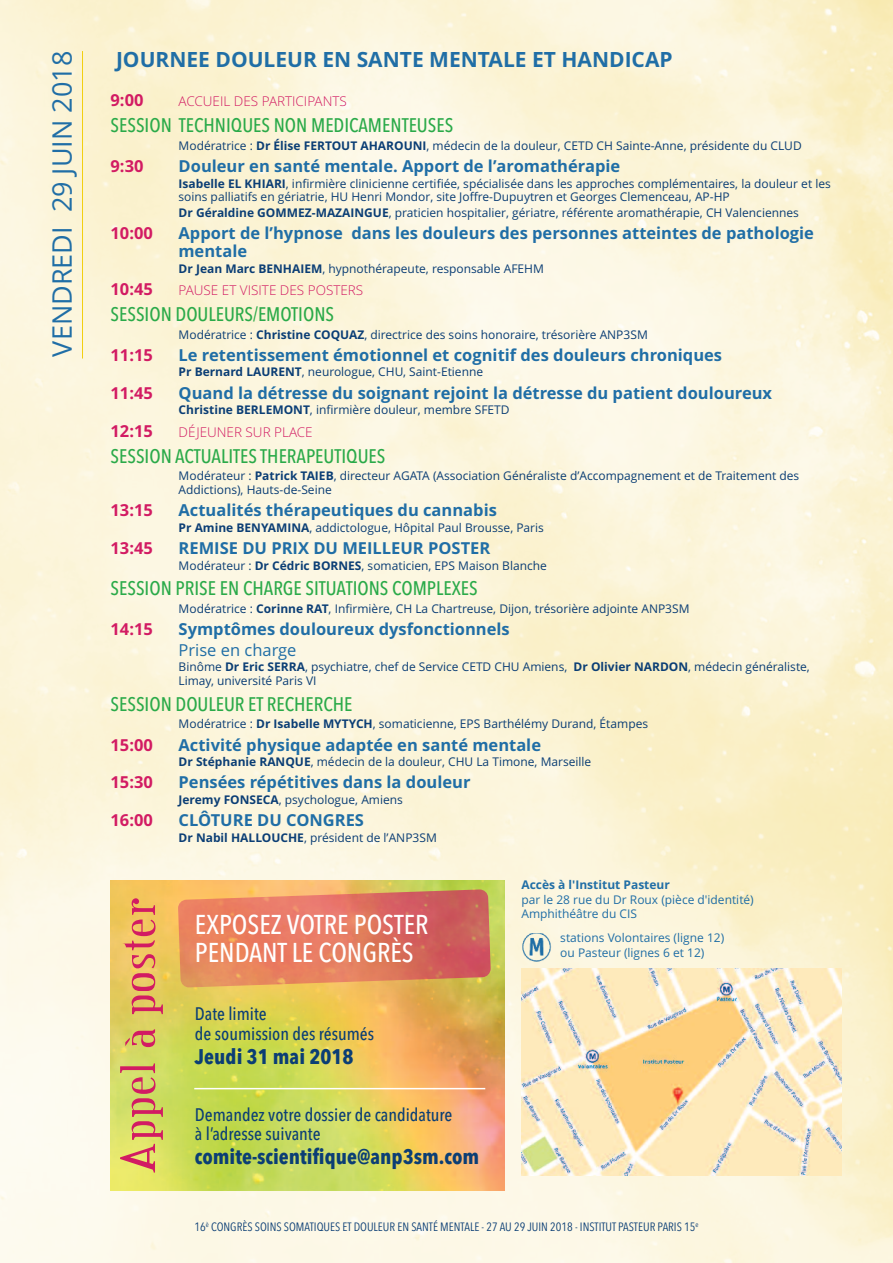
<style>
.page{position:relative;width:893px;height:1263px;background:#fff}
.page>*{position:absolute;margin:0;border:0;box-sizing:border-box;transform-origin:0 0}
.t1{font:54px "Credit Valley";color:#d21b63}
.t2{font:500 27px/28px "Avenir Next Condensed";color:#fff}
.t3{font:27px "Open Sans";color:#206ea6}
.t4{font:700 21px "Avenir Next Condensed";color:#0b3e75}
.t5{font:700 21px "Open Sans";color:#206ea6}
.t6{font:500 19.5px "Avenir Next Condensed";color:#2aaa49}
.t7{font:500 18px/19.5px "Avenir Next Condensed";color:#0b3e75}
.t8{font:700 16.5px/18px "Open Sans";color:#206ea6}
.t9{font:700 16.5px "Open Sans";color:#d21b63}
.t10{font:16.5px "Open Sans";color:#206ea6}
.t11{font:300 13.5px "Open Sans";color:#d21b63}
.t12{font:12px/13.5px "Open Sans";color:#0b3e75}
.t13{font:12px/14.5px "Open Sans";color:#206ea6}
.t14{font:12px "Avenir Next Condensed";color:#0b3e75}
.t15{font:700 12px "Open Sans";color:#206ea6}
.s1{font-weight:700}
</style>
<div class="page">
<img style="left:0;top:0;width:893px;height:1263px">
<hr style="left:82px;top:51px;width:1px;height:308px;background:#f2cf12">
<img style="left:521px;top:968px;width:321px;height:208px">
<img style="left:521px;top:933px;width:30px;height:30px">
<img style="left:111px;top:880px;width:394px;height:311px">
<img style="left:178px;top:889px;width:313px;height:98px">
<hr style="left:194px;top:1088px;width:291px;height:1px;background:#fff">
<h2 class="t3" style="left:47px;top:357px;width:307px;rotate:-90deg">VENDREDI 29 JUIN 2018</h2>
<h3 class="t5" style="left:116px;top:48px;width:558px">JOURNEE DOULEUR EN SANTE MENTALE ET HANDICAP</h3>
<h3 class="t9" style="left:111px;top:91px;width:34px">9:00</h3>
<p class="t11" style="left:179px;top:94px;width:170px">ACCUEIL DES PARTICIPANTS</p>
<h3 class="t6" style="left:111px;top:113px;width:344px">SESSION TECHNIQUES NON MEDICAMENTEUSES</h3>
<p class="t12" style="left:179px;top:139px;width:625px">Modératrice : <span class="s1">Dr Élise FERTOUT AHAROUNI</span>, médecin de la douleur, CETD CH Sainte-Anne, présidente du CLUD</p>
<h3 class="t9" style="left:111px;top:157px;width:34px">9:30</h3>
<h3 class="t8" style="left:179px;top:157px;width:443px">Douleur en santé mentale. Apport de l’aromathérapie</h3>
<p class="t12" style="left:178px;top:177px;width:654px"><span class="s1">Isabelle EL KHIARI</span>, infirmière clinicienne certifiée, spécialisée dans les approches complémentaires, la douleur et les soins palliatifs en gériatrie, HU Henri Mondor, site Joffre-Dupuytren et Georges Clemenceau, AP-HP</p>
<p class="t12" style="left:179px;top:206px;width:622px"><span class="s1">Dr Géraldine GOMMEZ-MAZAINGUE</span>, praticien hospitalier, gériatre, référente aromathérapie, CH Valenciennes</p>
<h3 class="t9" style="left:111px;top:224px;width:44px">10:00</h3>
<h3 class="t8" style="left:178px;top:224px;width:637px">Apport de l’hypnose dans les douleurs des personnes atteintes de pathologie mentale</h3>
<p class="t12" style="left:179px;top:262px;width:367px"><span class="s1">Dr Jean Marc BENHAIEM</span>, hypnothérapeute, responsable AFEHM</p>
<h3 class="t9" style="left:111px;top:280px;width:44px">10:45</h3>
<p class="t11" style="left:179px;top:282px;width:186px">PAUSE ET VISITE DES POSTERS</p>
<h3 class="t6" style="left:111px;top:302px;width:225px">SESSION DOULEURS/EMOTIONS</h3>
<p class="t12" style="left:179px;top:328px;width:471px">Modératrice : <span class="s1">Christine COQUAZ</span>, directrice des soins honoraire, trésorière ANP3SM</p>
<h3 class="t9" style="left:111px;top:345px;width:44px">11:15</h3>
<h3 class="t8" style="left:179px;top:346px;width:545px">Le retentissement émotionnel et cognitif des douleurs chroniques</h3>
<p class="t12" style="left:179px;top:366px;width:306px"><span class="s1">Pr Bernard LAURENT</span>, neurologue, CHU, Saint-Etienne</p>
<h3 class="t9" style="left:111px;top:383px;width:44px">11:45</h3>
<h3 class="t8" style="left:179px;top:384px;width:595px">Quand la détresse du soignant rejoint la détresse du patient douloureux</h3>
<p class="t12" style="left:179px;top:403px;width:333px"><span class="s1">Christine BERLEMONT</span>, infirmière douleur, membre SFETD</p>
<h3 class="t9" style="left:111px;top:421px;width:44px">12:15</h3>
<p class="t11" style="left:179px;top:424px;width:136px">DÉJEUNER SUR PLACE</p>
<h3 class="t6" style="left:111px;top:444px;width:276px">SESSION ACTUALITES THERAPEUTIQUES</h3>
<p class="t12" style="left:178px;top:469px;width:622px">Modérateur : <span class="s1">Patrick TAIEB</span>, directeur AGATA (Association Généraliste d’Accompagnement et de Traitement des<br>Addictions), Hauts-de-Seine</p>
<h3 class="t9" style="left:111px;top:501px;width:44px">13:15</h3>
<h3 class="t8" style="left:179px;top:501px;width:320px">Actualités thérapeutiques du cannabis</h3>
<p class="t12" style="left:179px;top:521px;width:367px"><span class="s1">Pr Amine BENYAMINA</span>, addictologue, Hôpital Paul Brousse, Paris</p>
<h3 class="t9" style="left:111px;top:538px;width:44px">13:45</h3>
<h3 class="t8" style="left:179px;top:539px;width:313px">REMISE DU PRIX DU MEILLEUR POSTER</h3>
<p class="t12" style="left:179px;top:559px;width:370px">Modérateur : <span class="s1">Dr Cédric BORNES</span>, somaticien, EPS Maison Blanche</p>
<h3 class="t6" style="left:111px;top:577px;width:369px">SESSION PRISE EN CHARGE SITUATIONS COMPLEXES</h3>
<p class="t12" style="left:179px;top:602px;width:512px">Modératrice : <span class="s1">Corinne RAT</span>, Infirmière, CH La Chartreuse, Dijon, trésorière adjointe ANP3SM</p>
<h3 class="t9" style="left:111px;top:620px;width:44px">14:15</h3>
<h3 class="t8" style="left:179px;top:621px;width:333px">Symptômes douloureux dysfonctionnels</h3>
<h3 class="t10" style="left:179px;top:640px;width:119px">Prise en charge</h3>
<p class="t12" style="left:178px;top:660px;width:633px">Binôme <span class="s1">Dr Eric SERRA</span>, psychiatre, chef de Service CETD CHU Amiens, <span class="s1">Dr Olivier NARDON</span>, médecin généraliste,<br>Limay, université Paris VI</p>
<h3 class="t6" style="left:111px;top:692px;width:244px">SESSION DOULEUR ET RECHERCHE</h3>
<p class="t12" style="left:179px;top:717px;width:471px">Modératrice : <span class="s1">Dr Isabelle MYTYCH</span>, somaticienne, EPS Barthélémy Durand, Étampes</p>
<h3 class="t9" style="left:111px;top:735px;width:44px">15:00</h3>
<h3 class="t8" style="left:179px;top:736px;width:364px">Activité physique adaptée en santé mentale</h3>
<p class="t12" style="left:179px;top:755px;width:414px"><span class="s1">Dr Stéphanie RANQUE</span>, médecin de la douleur, CHU La Timone, Marseille</p>
<h3 class="t9" style="left:111px;top:773px;width:44px">15:30</h3>
<h3 class="t8" style="left:179px;top:774px;width:293px">Pensées répétitives dans la douleur</h3>
<p class="t12" style="left:179px;top:793px;width:226px"><span class="s1">Jeremy FONSECA</span>, psychologue, Amiens</p>
<h3 class="t9" style="left:111px;top:811px;width:44px">16:00</h3>
<h3 class="t8" style="left:179px;top:812px;width:187px">CLÔTURE DU CONGRES</h3>
<p class="t12" style="left:179px;top:831px;width:260px"><span class="s1">Dr Nabil HALLOUCHE</span>, président de l’ANP3SM</p>
<h1 class="t1" style="left:112px;top:1174px;width:279px;rotate:-90deg">Appel à poster</h1>
<h2 class="t2" style="left:195px;top:910px;width:235px">EXPOSEZ VOTRE POSTER<br>PENDANT LE CONGRÈS</h2>
<h3 class="t7" style="left:195px;top:1004px;width:181px">Date limite<br>de soumission des résumés</h3>
<h3 class="t4" style="left:195px;top:1043px;width:160px">Jeudi 31 mai 2018</h3>
<h3 class="t7" style="left:195px;top:1105px;width:259px">Demandez votre dossier de candidature à l’adresse suivante</h3>
<h3 class="t4" style="left:195px;top:1144px;width:286px">comite-scientifique@anp3sm.com</h3>
<p class="t15" style="left:521px;top:878px;width:150px">Accès à l'Institut Pasteur</p>
<p class="t13" style="left:521px;top:892px;width:234px">par le 28 rue du Dr Roux (pièce d'identité)<br>Amphithéâtre du CIS</p>
<p class="t13" style="left:560px;top:931px;width:166px">stations Volontaires (ligne 12) ou Pasteur (lignes 6 et 12)</p>
<p class="t14" style="left:195px;top:1216px;width:505px">16<sup>è</sup> CONGRÈS SOINS SOMATIQUES ET DOULEUR EN SANTÉ MENTALE - 27 AU 29 JUIN 2018 - INSTITUT PASTEUR PARIS 15<sup>e</sup></p>
</div>
